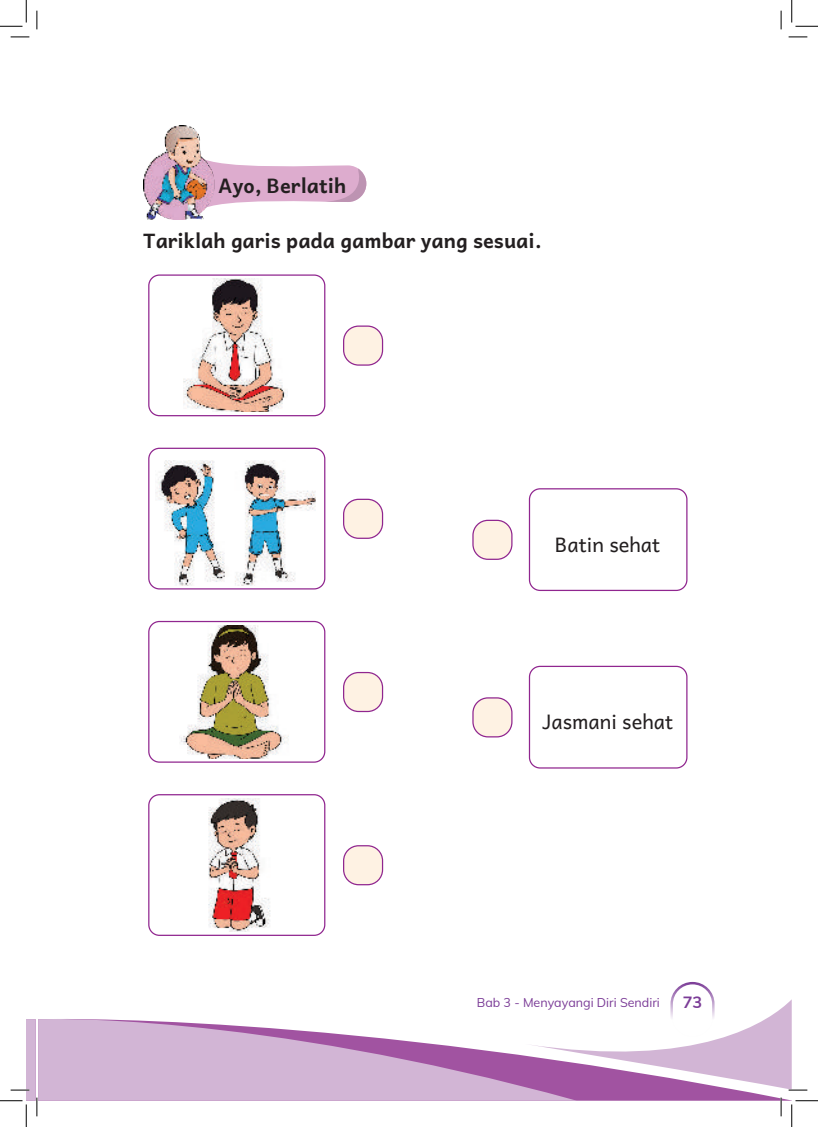
<style>
.page{position:relative;width:818px;height:1127px;background:#fff}
.page>*{position:absolute;margin:0;border:0;box-sizing:border-box;transform-origin:0 0}
.t1{font:700 20px "Andika New Basic";color:#231f20}
.t2{font:20px "Andika New Basic";color:#231f20}
.t3{font:700 16.25px "Mulish";color:#7b3c97}
.t4{font:12.5px "Mulish";color:#7b3c97}
</style>
<div class="page">
<svg style="left:215px;top:162px;width:152px;height:44px"></svg>
<img style="left:143px;top:125px;width:72px;height:94px">
<img style="left:184px;top:279px;width:104px;height:133px">
<div style="left:148px;top:274px;width:177px;height:142px;border:1px solid #90268f;border-radius:11px"></div>
<div style="left:344px;top:326px;width:38px;height:39px;background:#fef2e3;border-radius:15px"></div>
<div style="left:343px;top:325px;width:40px;height:40px;border:1px solid #90268f;border-radius:15px"></div>
<img style="left:156px;top:460px;width:159px;height:125px">
<div style="left:148px;top:447px;width:177px;height:142px;border:1px solid #90268f;border-radius:11px"></div>
<div style="left:344px;top:499px;width:38px;height:39px;background:#fef2e3;border-radius:15px"></div>
<div style="left:343px;top:498px;width:40px;height:40px;border:1px solid #90268f;border-radius:15px"></div>
<img style="left:179px;top:625px;width:110px;height:133px">
<div style="left:148px;top:620px;width:177px;height:142px;border:1px solid #90268f;border-radius:11px"></div>
<div style="left:344px;top:672px;width:38px;height:39px;background:#fef2e3;border-radius:15px"></div>
<div style="left:343px;top:671px;width:40px;height:41px;border:1px solid #90268f;border-radius:15px"></div>
<img style="left:208px;top:798px;width:63px;height:133px">
<div style="left:148px;top:793px;width:177px;height:142px;border:1px solid #90268f;border-radius:11px"></div>
<div style="left:344px;top:845px;width:38px;height:39px;background:#fef2e3;border-radius:15px"></div>
<div style="left:343px;top:844px;width:40px;height:41px;border:1px solid #90268f;border-radius:15px"></div>
<div style="left:529px;top:488px;width:158px;height:103px;border:1px solid #90268f;border-radius:11px"></div>
<div style="left:473px;top:520px;width:39px;height:39px;background:#fef2e3;border-radius:15px"></div>
<div style="left:472px;top:519px;width:40px;height:40px;border:1px solid #90268f;border-radius:15px"></div>
<div style="left:529px;top:665px;width:158px;height:103px;border:1px solid #90268f;border-radius:11px"></div>
<div style="left:473px;top:697px;width:39px;height:39px;background:#fef2e3;border-radius:15px"></div>
<div style="left:472px;top:697px;width:40px;height:40px;border:1px solid #90268f;border-radius:15px"></div>
<svg style="left:577px;top:1090px;width:215px;height:10px;background:#ad69ad"></svg>
<div style="left:670px;top:981px;width:44px;height:56px;border:2px solid #7b3c97;border-radius:21px"></div>
<svg style="left:38px;top:1019px;width:539px;height:81px;fill:#d2b5d5"></svg>
<svg style="left:11px;top:36px;width:18px;height:2px"></svg>
<svg style="left:788px;top:36px;width:19px;height:2px"></svg>
<svg style="left:525px;top:999px;width:282px;height:91px"></svg>
<svg style="left:36px;top:11px;width:2px;height:18px"></svg>
<svg style="left:780px;top:11px;width:2px;height:18px"></svg>
<svg style="left:780px;top:1097px;width:2px;height:18px"></svg>
<svg style="left:0;top:0;width:27px;height:27px"></svg>
<svg style="left:0;top:1019px;width:38px;height:107px"></svg>
<svg style="left:791px;top:0;width:27px;height:27px"></svg>
<svg style="left:791px;top:1100px;width:27px;height:26px"></svg>
<p class="t1" style="left:218px;top:167px;width:130px">Ayo, Berlatih</p>
<p class="t1" style="left:143px;top:222px;width:400px">Tariklah garis pada gambar yang sesuai.</p>
<p class="t2" style="left:555px;top:526px;width:107px">Batin sehat</p>
<p class="t2" style="left:542px;top:703px;width:133px">Jasmani sehat</p>
<p class="t4" style="left:477px;top:992px;width:185px">Bab 3 - Menyayangi Diri Sendiri</p>
<p class="t3" style="left:683px;top:990px;width:21px">73</p>
</div>
